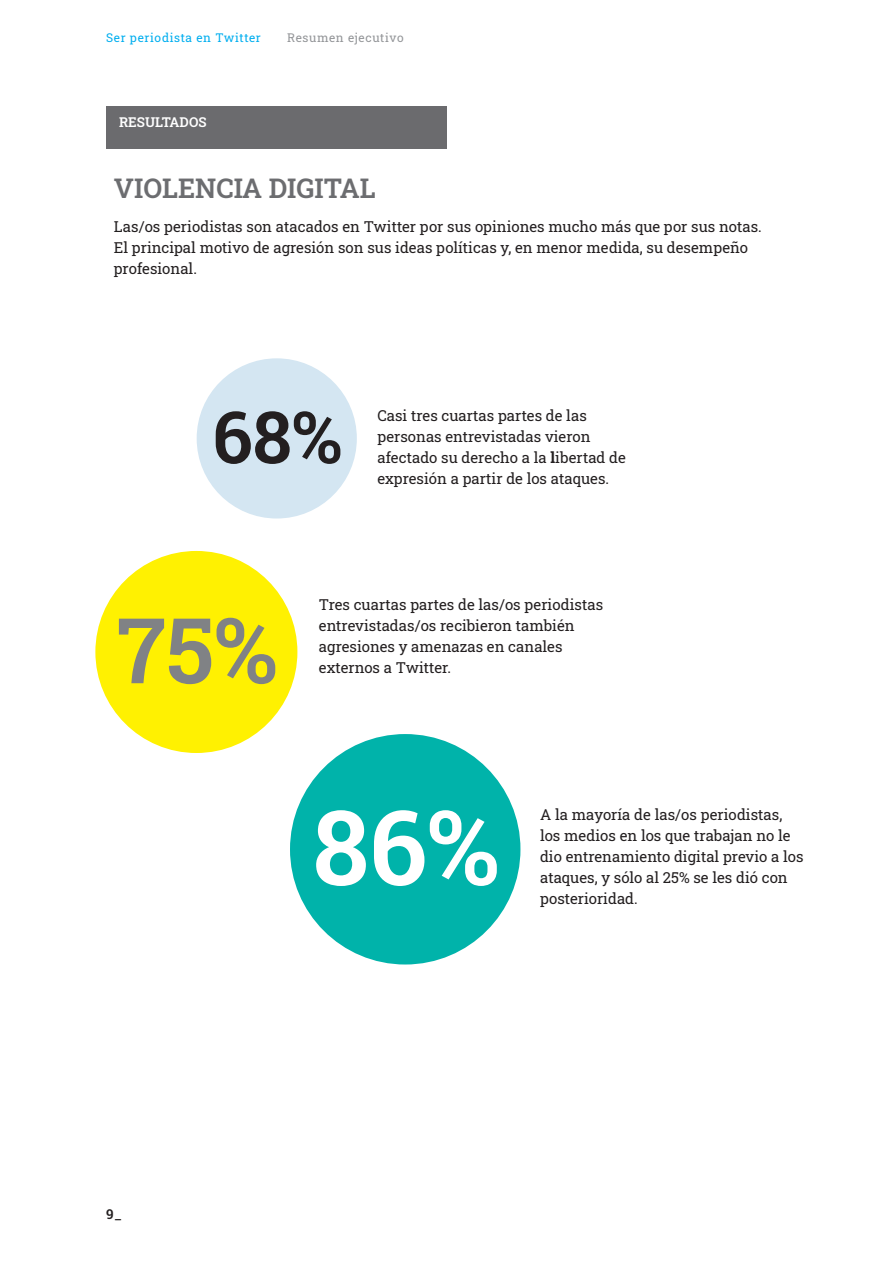
<style>
.page{position:relative;width:893px;height:1263px;background:#fff}
.page>*{position:absolute;margin:0;border:0;box-sizing:border-box;transform-origin:0 0}
.t1{font:600 103.65px "Roboto Slab";color:#fff}
.t2{font:600 90.75px "Roboto Slab";color:#808285}
.t3{font:600 72px "Roboto Slab";color:#231f20}
.t4{font:600 27px "Roboto Slab";color:#6c6d70}
.t5{font:15px/21px "Roboto Slab";color:#231f20}
.t6{font:600 13.5px "Roboto Slab";color:#fff}
.t7{font:600 13.5px "Roboto Slab";color:#231f20}
.t8{font:12px "Roboto Slab";letter-spacing:.05em;color:#00aeef}
.t9{font:12px "Roboto Slab";letter-spacing:.05em;color:#939598}
.s1{font-weight:700}
</style>
<div class="page">
<div style="left:197px;top:358px;width:160px;height:160px;background:#d4e6f2;border-radius:50%"></div>
<div style="left:106px;top:106px;width:340px;height:42px;background:#6b6b6e"></div>
<div style="left:95px;top:551px;width:202px;height:202px;background:#fff101;border-radius:50%"></div>
<div style="left:290px;top:734px;width:230px;height:230px;background:#00b3aa;border-radius:50%"></div>
<p class="t8" style="left:106px;top:29px;width:156px">Ser periodista en Twitter</p>
<p class="t9" style="left:287px;top:29px;width:118px">Resumen ejecutivo</p>
<p class="t6" style="left:119px;top:113px;width:89px">RESULTADOS</p>
<p class="t4" style="left:114px;top:169px;width:263px">VIOLENCIA DIGITAL</p>
<p class="t5" style="left:114px;top:216px;width:649px">Las/os periodistas son atacados en Twitter por sus opiniones mucho más que por sus notas.</p>
<p class="t5" style="left:114px;top:237px;width:636px">El principal motivo de agresión son sus ideas políticas y, en menor medida, su desempeño profesional.</p>
<p class="t3" style="left:212px;top:388px;width:132px">68%</p>
<p class="t5" style="left:377px;top:405px;width:250px">Casi tres cuartas partes de las personas entrevistadas vieron afectado su derecho a la <span class="s1">l</span>ibertad de expresión a partir de los ataques.</p>
<p class="t2" style="left:116px;top:588px;width:163px">75%</p>
<p class="t5" style="left:319px;top:594px;width:286px">Tres cuartas partes de las/os periodistas entrevistadas/os recibieron también agresiones y amenazas en canales externos a Twitter.</p>
<p class="t1" style="left:312px;top:776px;width:189px">86%</p>
<p class="t5" style="left:540px;top:804px;width:265px">A la mayoría de las/os periodistas, los medios en los que trabajan no le dio entrenamiento digital previo a los ataques, y sólo al 25% se les dió con posterioridad.</p>
<p class="t7" style="left:106px;top:1205px;width:17px">9_</p>
</div>
